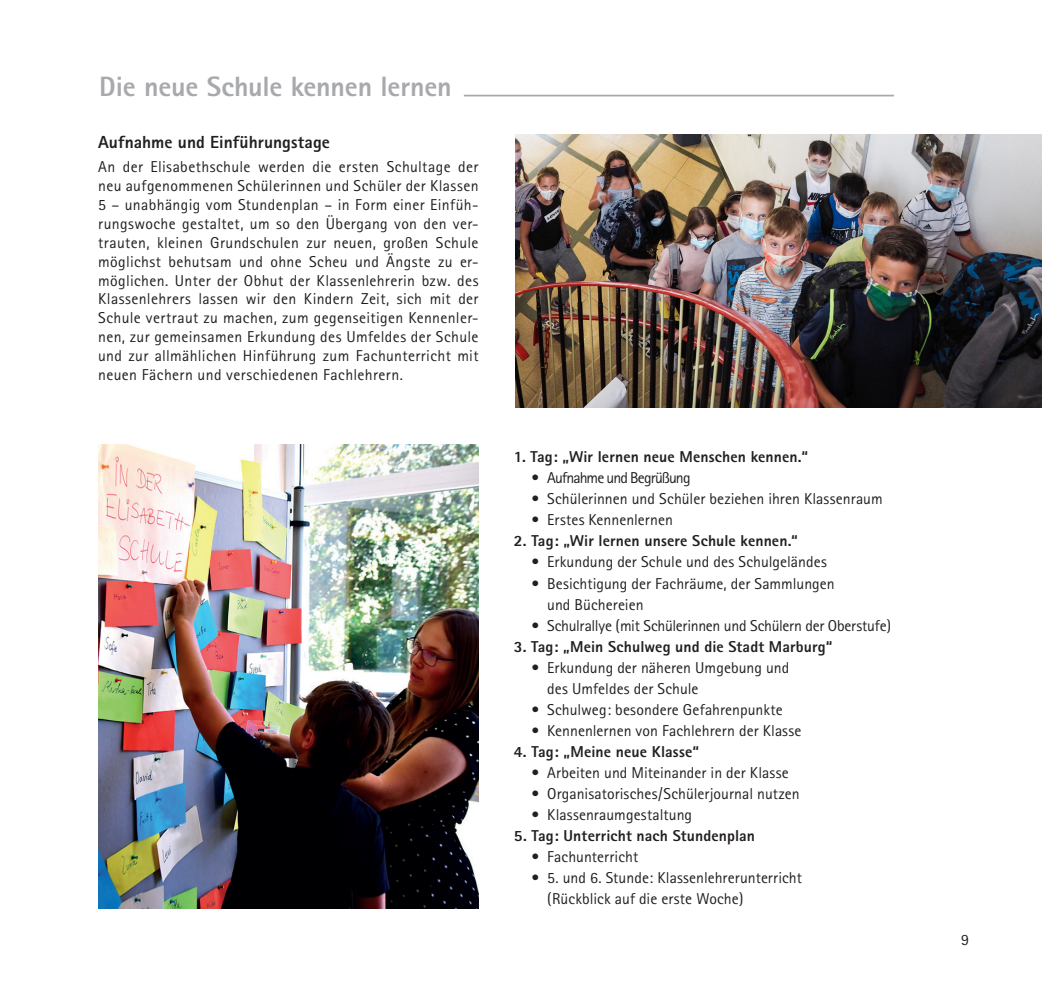
<style>
.page{position:relative;width:1042px;height:993px;background:#fff}
.page>*{position:absolute;margin:0;border:0;box-sizing:border-box;transform-origin:0 0}
.Seitentitel{font:800 28px "Rotis Sans Serif";letter-spacing:-.005em;color:#a8a9ad}
.Fließtext{font:800 17.5px "Rotis Sans Serif";letter-spacing:.005em;color:#231f20}
.Fließtext-2{font:15.75px/18.9px "Rotis Sans Serif";letter-spacing:.025em;color:#231f20;text-align:justify}
.Infoblatt_2011{font:15.75px/21px "Rotis Sans Serif";color:#231f20}
.Infoblatt_2011-2{font:800 15.75px "Rotis Sans Serif";letter-spacing:.01em;color:#231f20}
.Infoblatt_2011-3{font:15.75px "Rotis Sans Serif";letter-spacing:-.02em;color:#231f20}
.Infoblatt_2011-4{font:15.75px "Rotis Sans Serif";letter-spacing:-.055em;color:#231f20}
</style>
<div class="page">
<img style="left:99px;top:444px;width:379px;height:464px">
<img style="left:515px;top:134px;width:527px;height:273px">
<hr style="left:464px;top:95px;width:430px;height:1px;background:#a8a9ad">
<p class="Seitentitel" style="left:99px;top:69px;width:354px">Die neue Schule kennen lernen</p>
<p class="Fließtext" style="left:98px;top:131px;width:233px">Aufnahme und Einführungstage</p>
<p class="Fließtext-2" style="left:98px;top:157px;width:382px">An der Elisabethschule werden die ersten Schultage der neu aufgenommenen Schülerinnen und Schüler der Klassen 5 – unabhängig vom Stundenplan – in Form einer Einfüh&shy;rungswoche gestaltet, um so den Übergang von den ver&shy;trauten, kleinen Grundschulen zur neuen, großen Schule möglichst behutsam und ohne Scheu und Ängste zu er&shy;möglichen. Unter der Obhut der Klassenlehrerin bzw. des Klassenlehrers lassen wir den Kindern Zeit, sich mit der Schule vertraut zu machen, zum gegenseitigen Kennenler&shy;nen, zur gemeinsamen Erkundung des Umfeldes der Schule und zur allmählichen Hinführung zum Fachunterricht mit neuen Fächern und verschiedenen Fachlehrern.</p>
<p class="Infoblatt_2011-2" style="left:514px;top:447px;width:296px">1. Tag: „Wir lernen neue Menschen kennen.“</p>
<p class="Infoblatt_2011-4" style="left:531px;top:468px;width:161px">• Aufnahme und Begrüßung</p>
<p class="Infoblatt_2011" style="left:531px;top:488px;width:353px">• Schülerinnen und Schüler beziehen ihren Klassenraum</p>
<p class="Infoblatt_2011" style="left:531px;top:509px;width:143px">• Erstes Kennenlernen</p>
<p class="Infoblatt_2011-2" style="left:514px;top:531px;width:285px">2. Tag: „Wir lernen unsere Schule kennen.“</p>
<p class="Infoblatt_2011" style="left:531px;top:551px;width:297px">• Erkundung der Schule und des Schulgeländes</p>
<p class="Infoblatt_2011" style="left:531px;top:572px;width:305px">• Besichtigung der Fachräume, der Sammlungen</p>
<p class="Infoblatt_2011" style="left:547px;top:593px;width:98px">und Büchereien</p>
<p class="Infoblatt_2011-3" style="left:531px;top:615px;width:361px">• Schulrallye (mit Schülerinnen und Schülern der Oberstufe)</p>
<p class="Infoblatt_2011-2" style="left:514px;top:636px;width:320px">3. Tag: „Mein Schulweg und die Stadt Marburg“</p>
<p class="Infoblatt_2011" style="left:547px;top:656px;width:244px;text-indent:-16px">• Erkundung der näheren Umgebung und des Umfeldes der Schule</p>
<p class="Infoblatt_2011" style="left:531px;top:698px;width:253px">• Schulweg: besondere Gefahrenpunkte</p>
<p class="Infoblatt_2011" style="left:531px;top:719px;width:272px">• Kennenlernen von Fachlehrern der Klasse</p>
<p class="Infoblatt_2011-2" style="left:514px;top:741px;width:187px">4. Tag: „Meine neue Klasse“</p>
<p class="Infoblatt_2011" style="left:531px;top:761px;width:259px">• Arbeiten und Miteinander in der Klasse</p>
<p class="Infoblatt_2011" style="left:531px;top:782px;width:270px">• Organisatorisches/Schülerjournal nutzen</p>
<p class="Infoblatt_2011" style="left:531px;top:803px;width:162px">• Klassenraumgestaltung</p>
<p class="Infoblatt_2011-2" style="left:514px;top:825px;width:243px">5. Tag: Unterricht nach Stundenplan</p>
<p class="Infoblatt_2011" style="left:531px;top:845px;width:108px">• Fachunterricht</p>
<p class="Infoblatt_2011" style="left:531px;top:866px;width:272px">• 5. und 6. Stunde: Klassenlehrerunterricht</p>
<p class="Infoblatt_2011" style="left:547px;top:887px;width:198px">(Rückblick auf die erste Woche)</p>
<p class="Fließtext-2" style="left:961px;top:930px;width:9px">9</p>
</div>
